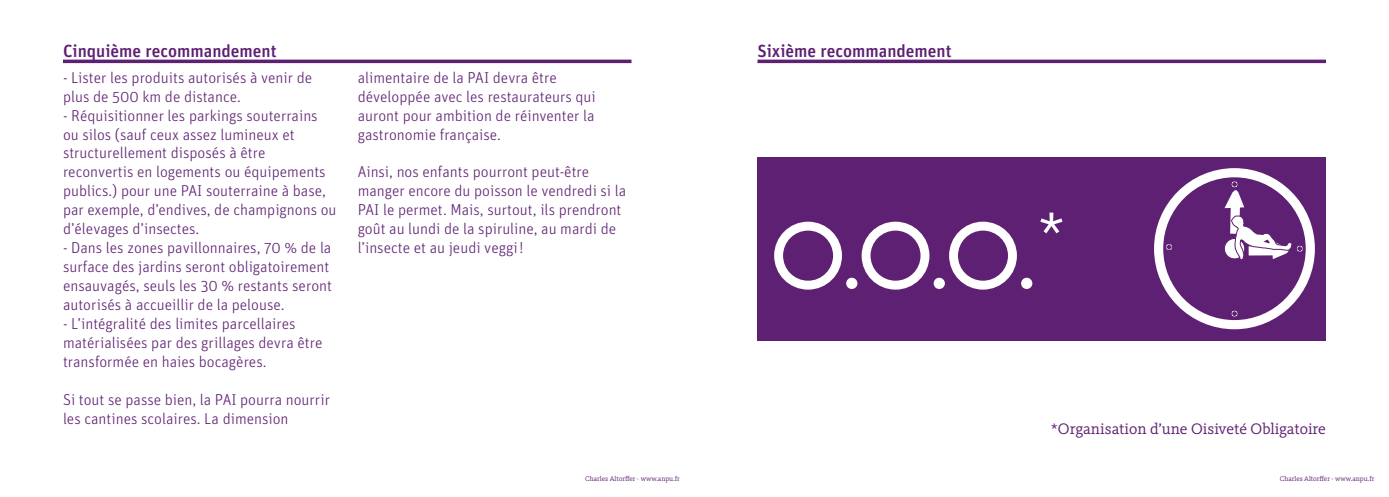
<style>
.page{position:relative;width:1389px;height:497px;background:#fff}
.page>*{position:absolute;margin:0;border:0;box-sizing:border-box;transform-origin:0 0}
.t1{font:105px "Excursion Poste Bis";color:#fff}
.t2{font:500 17.5px "Unit Pro";color:#5e2072}
.t3{font:300 15.75px/18.9px "Unit Pro";color:#5e2072}
.t4{font:15.75px "Kievit Slab OT";letter-spacing:-.005em;color:#5e2072}
.t5{font:7px "Kievit Slab OT";color:#5e2072}
</style>
<div class="page">
<svg style="left:63px;top:59px;width:568px;height:4px;background:#764187"></svg>
<hr style="left:757px;top:60px;width:569px;height:3px;background:#5e2072">
<div style="left:757px;top:157px;width:569px;height:182px;background:#5e2072"></div>
<div style="left:1154px;top:168px;width:161px;height:161px;border:9px solid #fff;border-radius:50%"></div>
<svg style="left:1166px;top:244px;width:6px;height:6px"></svg>
<svg style="left:1231px;top:310px;width:7px;height:7px"></svg>
<svg style="left:1224px;top:178px;width:81px;height:82px"></svg>
<p class="t2" style="left:63px;top:39px;width:215px">Cinquième recommandement</p>
<p class="t3" style="left:63px;top:68px;width:251px">- Lister les produits autorisés à venir de plus de 500 km de distance.</p>
<p class="t3" style="left:63px;top:106px;width:256px">- Réquisitionner les parkings souterrains ou silos (sauf ceux assez lumineux et</p>
<p class="t3" style="left:63px;top:143px;width:204px">structurellement disposés à être</p>
<p class="t3" style="left:63px;top:162px;width:275px">reconvertis en logements ou équipements publics.) pour une PAI souterraine à base, par exemple, d’endives, de champignons ou d’élevages d’insectes.</p>
<p class="t3" style="left:63px;top:238px;width:271px">- Dans les zones pavillonnaires, 70 % de la surface des jardins seront obligatoirement ensauvagés, seuls les 30 % restants seront autorisés à accueillir de la pelouse.</p>
<p class="t3" style="left:63px;top:313px;width:234px">- L’intégralité des limites parcellaires</p>
<p class="t3" style="left:63px;top:332px;width:261px">matérialisées par des grillages devra être transformée en haies bocagères.</p>
<p class="t3" style="left:63px;top:389px;width:269px">Si tout se passe bien, la PAI pourra nourrir les cantines scolaires. La dimension</p>
<p class="t3" style="left:358px;top:68px;width:201px">alimentaire de la PAI devra être</p>
<p class="t3" style="left:358px;top:87px;width:239px;text-align:justify">développée avec les restaurateurs qui auront pour ambition de réinventer la gastronomie française.</p>
<p class="t3" style="left:358px;top:162px;width:270px">Ainsi, nos enfants pourront peut-être manger encore du poisson le vendredi si la PAI le permet. Mais, surtout, ils prendront goût au lundi de la spiruline, au mardi de l’insecte et au jeudi veggi!</p>
<p class="t2" style="left:757px;top:39px;width:196px">Sixième recommandement</p>
<p class="t1" style="left:769px;top:187px;width:298px">O.O.O.<sup>*</sup></p>
<p class="t4" style="left:1051px;top:419px;width:277px">*Organisation d’une Oisiveté Obligatoire</p>
<p class="t5" style="left:585px;top:474px;width:96px">Charles Altorffer - www.anpu.fr</p>
<p class="t5" style="left:1280px;top:474px;width:96px">Charles Altorffer - www.anpu.fr</p>
</div>
